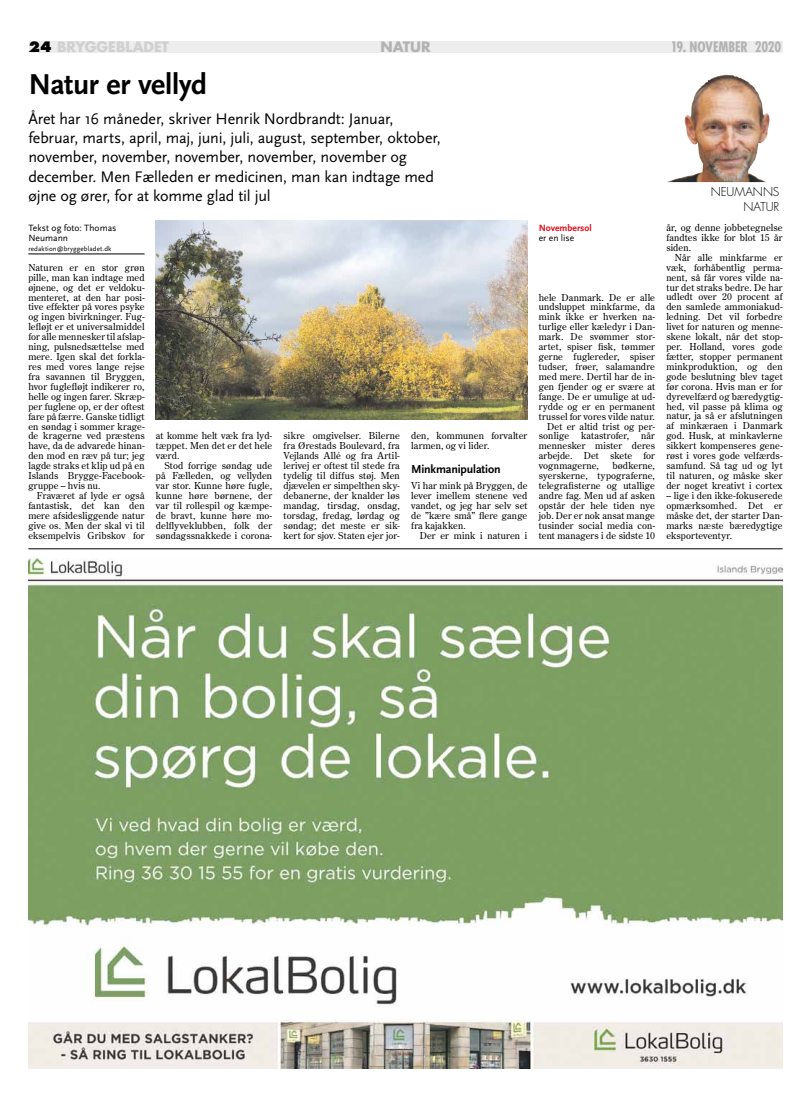
<style>
.page{position:relative;width:811px;height:1120px;background:#fff}
.page>*{position:absolute;margin:0;border:0;box-sizing:border-box;transform-origin:0 0}
.t1{font:700 30px "Scala Sans";letter-spacing:-.015em;color:#000}
.t2{font:16px/19.2px "Scala Sans";letter-spacing:-.01em;color:#000}
.t3{font:700 condensed 14px "Futura";letter-spacing:-.01em;color:#b3b2b2}
.t4{font:700 14px "Futura";letter-spacing:-.005em;color:#d0d0d0}
.t5{font:700 14px "Futura";letter-spacing:-.005em;color:#b3b2b2}
.t6{font:700 12px "Scala Sans";letter-spacing:-.015em;color:#000}
.t7{font:300 11.9px "Futura";color:#000}
.t8{font:9.5px/9.9px "Century Old Style Std";letter-spacing:.01em;color:#000;text-align:justify}
.t9{font:9.5px/9.9px "Scala Sans";color:#000}
.t10{font:700 9.5px "Scala Sans";letter-spacing:-.005em;color:#e30a14}
.t11{font:7px "Scala Sans";letter-spacing:.015em;color:#000}
.s1{font-weight:800;color:#000}
</style>
<div class="page">
<div style="left:29px;top:41px;width:753px;height:11px;background:#ededed"></div>
<hr style="left:28px;top:548px;width:754px;height:1px;background:#000">
<img style="left:667px;top:75px;width:100px;height:107px">
<hr style="left:28px;top:254px;width:117px;height:1px;background:#000">
<img style="left:156px;top:220px;width:371px;height:200px">
<img style="left:28px;top:558px;width:754px;height:511px">
<h3 class="t4" style="left:28px;top:38px;width:142px"><span class="s1">24</span> BRYGGEBLADET</h3>
<h3 class="t5" style="left:380px;top:38px;width:52px">NATUR</h3>
<h3 class="t3" style="left:671px;top:38px;width:112px">19. NOVEMBER 2020</h3>
<h1 class="t1" style="left:28px;top:68px;width:180px">Natur er vellyd</h1>
<p class="t2" style="left:28px;top:109px;width:414px">Året har 16 måneder, skriver Henrik Nordbrandt: Januar, februar, marts, april, maj, juni, juli, august, september, oktober, november, november, november, november, november og december. Men Fælleden er medicinen, man kan indtage med øjne og ører, for at komme glad til jul</p>
<p class="t9" style="left:28px;top:223px;width:90px">Tekst og foto: Thomas<br>Neumann</p>
<p class="t11" style="left:28px;top:245px;width:85px">redaktion@bryggebladet.dk</p>
<p class="t8" style="left:28px;top:262px;width:118px">Naturen er en stor grøn pille, man kan indtage med øjnene, og det er veldoku&shy;menteret, at den har posi&shy;tive effekter på vores psyke og ingen bivirkninger. Fug&shy;lefløjt er et universalmiddel for alle mennesker til afslap&shy;ning, pulsnedsættelse med mere. Igen skal det forkla&shy;res med vores lange rejse fra savannen til Bryggen, hvor fuglefløjt indikerer ro, helle og ingen farer. Skræp&shy;per fuglene op, er der oftest fare på færre. Ganske tidligt en søndag i sommer krage&shy;de kragerne ved præstens have, da de advarede hinan&shy;den mod en ræv på tur; jeg lagde straks et klip ud på en Islands Brygge-Facebook&shy;gruppe – hvis nu.</p>
<p class="t8" style="left:28px;top:490px;width:118px;text-indent:9px">Fraværet af lyde er også fantastisk, det kan den mere afsidesliggende natur give os. Men der skal vi til eksempelvis Gribskov for</p>
<p class="t8" style="left:283px;top:431px;width:118px">sikre omgivelser. Bilerne fra Ørestads Boulevard, fra Vejlands Allé og fra Artil&shy;lerivej er oftest til stede fra tydelig til diffus støj. Men djævelen er simpelthen sky&shy;debanerne, der knalder løs mandag, tirsdag, onsdag, torsdag, fredag, lørdag og søndag; det meste er sik&shy;kert for sjov. Staten ejer jor-</p>
<p class="t8" style="left:411px;top:431px;width:118px">den, kommunen forvalter larmen, og vi lider.</p>
<p class="t8" style="left:156px;top:431px;width:118px">at komme helt væk fra lyd&shy;tæppet. Men det er det hele værd.</p>
<p class="t8" style="left:156px;top:461px;width:118px;text-indent:9px">Stod forrige søndag ude på Fælleden, og vellyden var stor. Kunne høre fugle, kunne høre børnene, der var til rollespil og kæmpe&shy;de bravt, kunne høre mo&shy;delflyveklubben, folk der søndagssnakkede i corona-</p>
<p class="t6" style="left:411px;top:462px;width:91px">Minkmanipulation</p>
<p class="t8" style="left:411px;top:480px;width:118px">Vi har mink på Bryggen, de lever imellem stenene ved vandet, og jeg har selv set de ”kære små” flere gange fra kajakken.</p>
<p class="t8" style="left:420px;top:530px;width:109px">Der er mink i naturen i</p>
<p class="t10" style="left:539px;top:223px;width:54px">Novembersol</p>
<p class="t9" style="left:539px;top:233px;width:37px">er en lise</p>
<p class="t8" style="left:539px;top:292px;width:118px">hele Danmark. De er alle</p>
<p class="t8" style="left:539px;top:302px;width:118px">undsluppet minkfarme, da</p>
<p class="t8" style="left:539px;top:312px;width:118px">mink ikke er hverken na-</p>
<p class="t8" style="left:539px;top:322px;width:118px">turlige eller kæledyr i Dan-</p>
<p class="t8" style="left:539px;top:332px;width:118px">mark. De svømmer stor-</p>
<p class="t8" style="left:539px;top:342px;width:118px">artet, spiser fisk, tømmer</p>
<p class="t8" style="left:539px;top:351px;width:118px">gerne fuglereder, spiser</p>
<p class="t8" style="left:539px;top:361px;width:118px">tudser, frøer, salamandre</p>
<p class="t8" style="left:539px;top:371px;width:118px">med mere. Dertil har de in-</p>
<p class="t8" style="left:539px;top:381px;width:118px">gen fjender og er svære at</p>
<p class="t8" style="left:539px;top:391px;width:118px">fange. De er umulige at ud-</p>
<p class="t8" style="left:539px;top:401px;width:118px">rydde og er en permanent</p>
<p class="t8" style="left:539px;top:411px;width:118px">trussel for vores vilde natur.</p>
<p class="t8" style="left:547px;top:421px;width:109px">Det er altid trist og per-</p>
<p class="t8" style="left:539px;top:431px;width:32px">sonlige</p>
<p class="t8" style="left:581px;top:431px;width:49px">katastrofer,</p>
<p class="t8" style="left:539px;top:431px;width:118px;text-indent:102px">når mennesker mister deres arbejde. Det skete for vognmagerne,</p>
<p class="t8" style="left:539px;top:461px;width:118px;text-indent:74px">bødkerne, syerskerne, typograferne, telegrafisterne og utallige andre fag. Men ud af asken opstår der hele tiden nye job. Der er nok ansat mange tusinder social media con&shy;tent managers i de sidste 10</p>
<p class="t7" style="left:711px;top:185px;width:26px">NEUMANNS</p>
<p class="t7" style="left:743px;top:199px;width:18px">NATUR</p>
<p class="t8" style="left:666px;top:222px;width:118px">år, og denne jobbetegnelse fandtes ikke for blot 15 år siden.</p>
<p class="t8" style="left:666px;top:252px;width:118px;text-indent:9px">Når alle minkfarme er væk, forhåbentlig perma&shy;nent, så får vores vilde na&shy;tur det straks bedre. De har udledt over 20 procent af den samlede ammoniakud&shy;ledning. Det vil forbedre livet for naturen og menne&shy;skene lokalt, når det stop&shy;per. Holland, vores gode fætter, stopper permanent minkproduktion, og den gode beslutning blev taget før corona. Hvis man er for dyrevelfærd og bæredygtig&shy;hed, vil passe på klima og natur, ja så er afslutningen af minkæraen i Danmark god. Husk, at minkavlerne sikkert kompenseres gene&shy;røst i vores gode velfærds&shy;samfund. Så tag ud og lyt til naturen, og måske sker der noget kreativt i cortex</p>
<p class="t8" style="left:666px;top:490px;width:118px">– lige i den ikke-fokuserede opmærksomhed. Det er måske det, der starter Dan&shy;marks næste bæredygtige eksporteventyr.</p>
</div>
